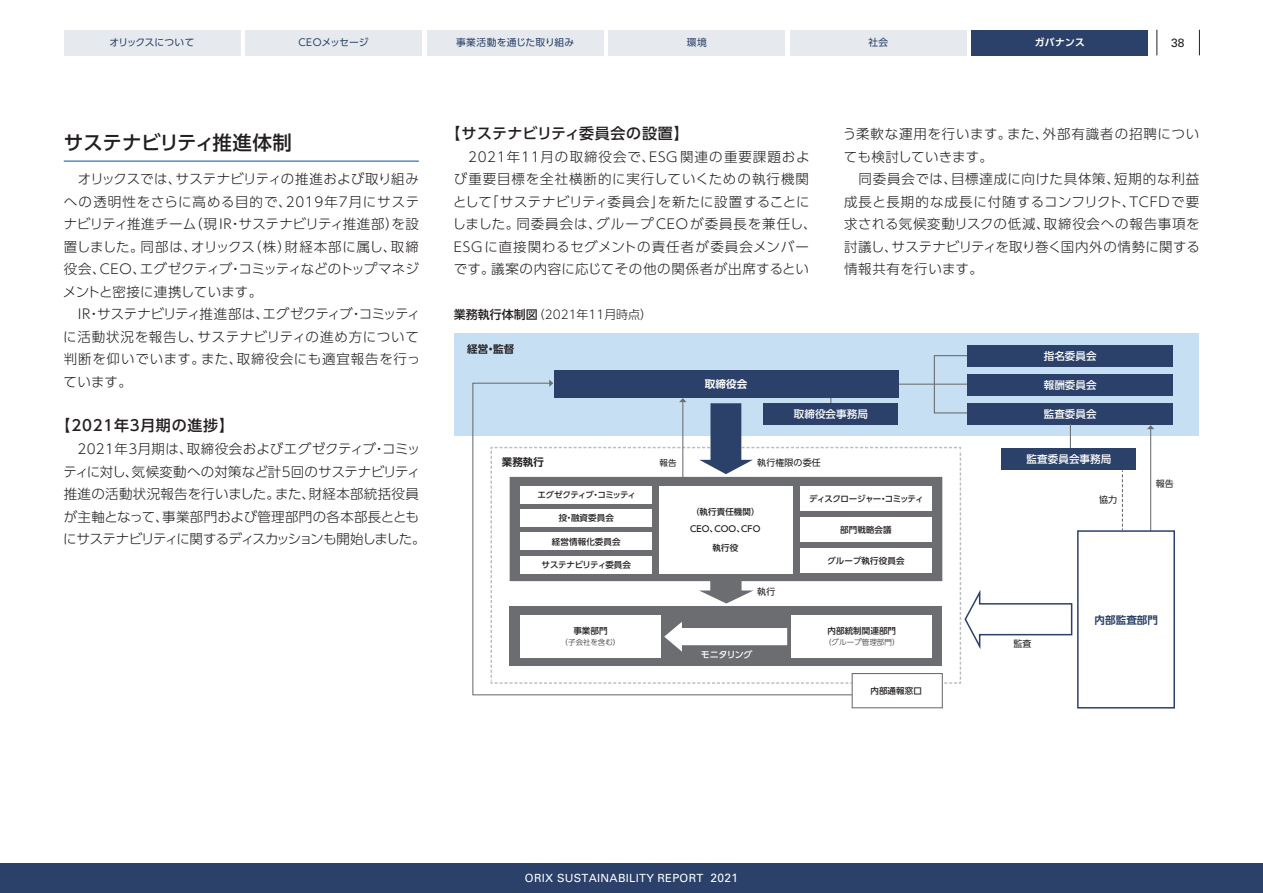
<style>
.page{position:relative;width:1263px;height:893px;background:#fff}
.page>*{position:absolute;margin:0;border:0;box-sizing:border-box;transform-origin:0 0}
.t1{font:500 19.5px "UD Shin Go Pr 6 N";letter-spacing:-.02em;color:#231f20}
.t2{font:500 15px "UD Shin Go Pr 6 N";letter-spacing:.025em;color:#231f20}
.t3{font:500 15px "UD Shin Go Pr 6 N";letter-spacing:.05em;color:#231f20}
.t4{font:300 13.5px/22.5px "UD Shin Go Pr 6 N";letter-spacing:.03em;color:#231f20}
.t5{font:300 13.5px/22.5px "UD Shin Go Pr 6 N";letter-spacing:.055em;color:#231f20}
.t6{font:300 13.5px/22.5px "UD Shin Go Pr 6 N";letter-spacing:.05em;color:#231f20}
.t7{font:300 13.5px/22.5px "UD Shin Go Pr 6 N";letter-spacing:.005em;color:#231f20}
.t8{font:300 12px "UD Shin Go Pr 6 N";color:#231f20}
.t9{font:12px "Univers LT Std";color:#231f20}
.t10{font:11.25px "Univers LT Std";letter-spacing:.025em;color:#fff}
.t11{font:500 10.5px "UD Shin Go Pro";letter-spacing:.01em;color:#fff}
.t12{font:700 10.5px "UD Shin Go Pro De";letter-spacing:.01em;color:#231f20}
.t13{font:700 10.5px "UD Shin Go Pro De";letter-spacing:.01em;color:#2b4169}
.t14{font:700 10.5px "UD Shin Go Pro De";color:#fff}
.t15{font:9.75px "UD Shin Go Pr 6 N";letter-spacing:.02em;color:#2b4169}
.t16{font:9.75px "UD Shin Go Pr 6 N";letter-spacing:-.015em;color:#2b4169}
.t17{font:700 9.75px "UD Shin Go Pr 6 N De";letter-spacing:.02em;color:#fff}
.t18{font:9px "UD Shin Go Pro";letter-spacing:.01em;color:#231f20}
.t19{font:500 9px "UD Shin Go Pro";letter-spacing:-.035em;color:#fff}
.t20{font:500 8.55px/17px "UD Shin Go Pro";letter-spacing:.01em;color:#231f20}
.t21{font:500 8.55px "UD Shin Go Pro";letter-spacing:-.085em;color:#231f20}
.t22{font:500 8.55px "UD Shin Go Pro";letter-spacing:-.04em;color:#231f20}
.t23{font:8.55px "UD Shin Go Pro";color:#231f20}
.t24{font:300 7.5px "UD Shin Go Pro";letter-spacing:.01em;color:#231f20}
.s1{font-weight:500}
.s2{font-size:12px}
</style>
<div class="page">
<svg style="left:1156px;top:30px;width:1px;height:25px"></svg>
<svg style="left:1199px;top:30px;width:1px;height:25px"></svg>
<div style="left:0;top:863px;width:1263px;height:30px;background:#2b4169"></div>
<div style="left:64px;top:30px;width:176px;height:25px;background:#e6eaee"></div>
<div style="left:245px;top:30px;width:177px;height:25px;background:#e6eaee"></div>
<div style="left:427px;top:30px;width:176px;height:25px;background:#e6eaee"></div>
<div style="left:790px;top:30px;width:176px;height:25px;background:#e6eaee"></div>
<div style="left:972px;top:30px;width:176px;height:25px;background:#2b4169"></div>
<div style="left:608px;top:30px;width:177px;height:25px;background:#e6eaee"></div>
<div style="left:454px;top:334px;width:744px;height:102px;background:#c7dff2"></div>
<svg style="left:472px;top:382px;width:382px;height:314px"></svg>
<div style="left:967px;top:345px;width:206px;height:21px;background:#2b4169"></div>
<div style="left:967px;top:374px;width:206px;height:21px;background:#2b4169"></div>
<svg style="left:549px;top:379px;width:4px;height:8px"></svg>
<hr style="left:897px;top:384px;width:70px;height:1px;background:#6c6d70">
<div style="left:934px;top:355px;width:33px;height:58px;border:1px solid #6c6d70"></div>
<svg style="left:490px;top:398px;width:684px;height:310px"></svg>
<hr style="left:830px;top:379px;width:1px;height:37px;background:#6c6d70">
<div style="left:763px;top:403px;width:135px;height:22px;background:#2b4169"></div>
<div style="left:554px;top:370px;width:344px;height:27px;background:#2b4169"></div>
<hr style="left:64px;top:161px;width:355px;height:1px;background:#0d4da1">
<p class="t16" style="left:109px;top:35px;width:87px">オリックスについて</p>
<p class="t15" style="left:298px;top:35px;width:72px">CEOメッセージ</p>
<p class="t15" style="left:456px;top:35px;width:120px">事業活動を通じた取り組み</p>
<p class="t15" style="left:687px;top:35px;width:21px">環境</p>
<p class="t15" style="left:868px;top:35px;width:21px">社会</p>
<p class="t17" style="left:1035px;top:35px;width:51px">ガバナンス</p>
<p class="t9" style="left:1171px;top:36px;width:15px">38</p>
<h1 class="t1" style="left:64px;top:127px;width:230px">サステナビリティ推進体制</h1>
<p class="t4" style="left:63px;top:167px;width:359px">　オリックスでは、サステナビリティの推進および取り組みへの透明性をさらに高める目的で、2019年7月にサステナビリティ推進チーム（現 IR・サステナビリティ推進部）を設置しました。同部は、オリックス（株）財経本部に属し、取締役会、CEO、エグゼクティブ・コミッティなどのトップマネジメントと密接に連携しています。<br>　IR・サステナビリティ推進部は、エグゼクティブ・コミッティに活動状況を報告し、サステナビリティの進め方について判断を仰いでいます。また、取締役会にも適宜報告を行っています。</p>
<p class="t3" style="left:55px;top:414px;width:180px">【2021年3月期の進捗】</p>
<p class="t7" style="left:63px;top:437px;width:364px">　2021年3月期は、取締役会およびエグゼクティブ・コミッティに対し、気候変動への対策など計5回のサステナビリティ推進の活動状況報告を行いました。また、財経本部統括役員が主軸となって、事業部門および管理部門の各本部長とともにサステナビリティに関するディスカッションも開始しました。</p>
<p class="t2" style="left:446px;top:121px;width:245px">【サステナビリティ委員会の設置】</p>
<p class="t5" style="left:452px;top:145px;width:366px">　2021年11月の取締役会で、ESG 関連の重要課題および重要目標を全社横断的に実行していくための執行機関として「サステナビリティ委員会」を新たに設置することにしました。同委員会は、グループ CEOが委員長を兼任し、<br>ESGに直接関わるセグメントの責任者が委員会メンバーです。議案の内容に応じてその他の関係者が出席するとい</p>
<p class="t8" style="left:454px;top:305px;width:200px"><span class="s1">業務執行体制図</span>（2021年11月時点）</p>
<p class="t12" style="left:467px;top:341px;width:49px">経営・監督</p>
<p class="t6" style="left:843px;top:123px;width:359px">う柔軟な運用を行います。また、外部有識者の招聘についても検討していきます。<br>　同委員会では、目標達成に向けた具体策、短期的な利益成長と長期的な成長に付随するコンフリクト、TCFDで要求される気候変動リスクの低減、取締役会への報告事項を討議し、サステナビリティを取り巻く国内外の情勢に関する情報共有を行います。</p>
<p class="t11" style="left:1044px;top:348px;width:54px">指名委員会</p>
<p class="t14" style="left:705px;top:375px;width:44px">取締役会</p>
<p class="t11" style="left:794px;top:406px;width:76px">取締役会事務局</p>
<p class="t11" style="left:1044px;top:377px;width:54px">報酬委員会</p>
<p class="t11" style="left:1044px;top:405px;width:54px">監査委員会</p>
<p class="t12" style="left:502px;top:454px;width:44px">業務執行</p>
<p class="t23" style="left:659px;top:456px;width:19px">報告</p>
<p class="t18" style="left:757px;top:455px;width:65px">執行権限の委任</p>
<p class="t11" style="left:1026px;top:451px;width:86px">監査委員会事務局</p>
<p class="t18" style="left:1156px;top:476px;width:20px">報告</p>
<p class="t21" style="left:537px;top:488px;width:100px">エグゼクティブ・コミッティ</p>
<p class="t20" style="left:559px;top:509px;width:57px">投・融資委員会</p>
<p class="t20" style="left:552px;top:533px;width:70px">経営情報化委員会</p>
<p class="t22" style="left:541px;top:558px;width:91px">サステナビリティ委員会</p>
<p class="t20" style="left:690px;top:503px;width:72px">（執行責任機関）<br>CEO、COO、CFO</p>
<p class="t20" style="left:712px;top:539px;width:27px">執行役</p>
<p class="t21" style="left:809px;top:491px;width:116px">ディスクロージャー・コミッティ</p>
<p class="t20" style="left:840px;top:521px;width:53px">部門戦略会議</p>
<p class="t20" style="left:827px;top:552px;width:79px">グループ執行役員会</p>
<p class="t18" style="left:1099px;top:493px;width:20px">協力</p>
<p class="t18" style="left:757px;top:584px;width:20px">執行</p>
<p class="t13" style="left:1094px;top:611px;width:65px">内部監査部門</p>
<p class="t20" style="left:573px;top:622px;width:36px">事業部門</p>
<p class="t24" style="left:560px;top:636px;width:61px">（子会社を含む）</p>
<p class="t19" style="left:701px;top:647px;width:53px">モニタリング</p>
<p class="t20" style="left:827px;top:622px;width:70px">内部統制関連部門</p>
<p class="t24" style="left:824px;top:636px;width:77px">（グループ管理部門）</p>
<p class="t18" style="left:1013px;top:637px;width:20px">監査</p>
<p class="t20" style="left:870px;top:682px;width:53px">内部通報窓口</p>
<p class="t10" style="left:525px;top:871px;width:215px">ORIX SUSTAINABILITY REPORT <span class="s2">2021</span></p>
</div>
